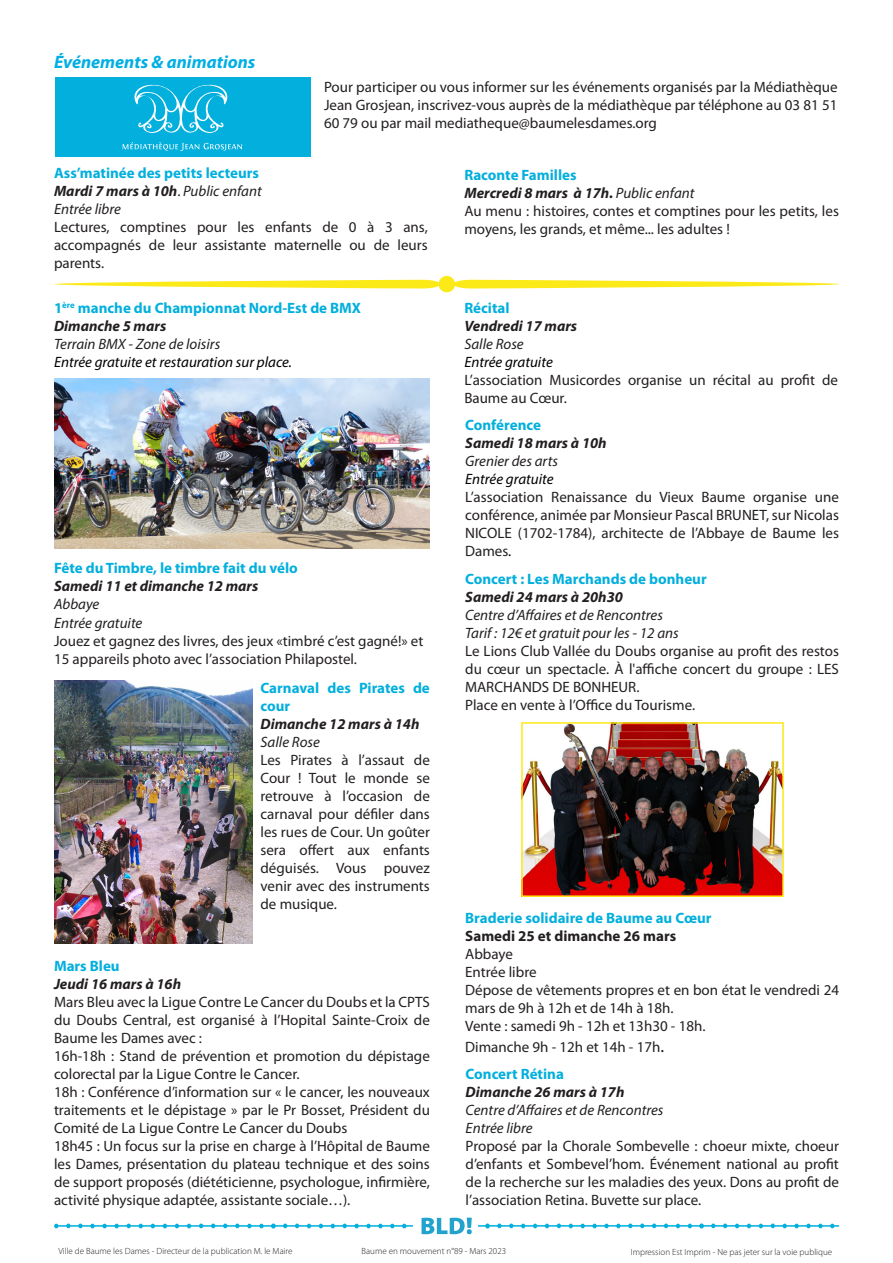
<style>
.page{position:relative;width:893px;height:1263px;background:#fff}
.page>*{position:absolute;margin:0;border:0;box-sizing:border-box;transform-origin:0 0}
.t1{font:italic 700 18px "Myriad Pro";color:#00afe3}
.t2{font:15px/18px "Myriad Pro";color:#231f20;text-align:justify}
.t3{font:700 15px/18px "Myriad Pro";color:#02afdd}
.t4{font:italic 700 15px "Myriad Pro";color:#231f20}
.t5{font:italic 15px "Myriad Pro";color:#231f20}
.t6{font:italic 15px "Myriad Pro";color:#000001}
.t7{font:700 15px "Myriad Pro";color:#231f20}
.t8{font:300 9px "Myriad Pro";color:#231f20}
.s1{font-weight:400;font-style:normal}
.s2{font-weight:400}
.s3{color:#000001}
.s4{font-size:18px}
</style>
<div class="page">
<div style="left:55px;top:78px;width:255px;height:79px;background:#02afdd"></div>
<svg style="left:123px;top:142px;width:119px;height:9px"></svg>
<svg style="left:134px;top:84px;width:94px;height:49px"></svg>
<hr style="left:273px;top:1225px;width:215px;height:2px;background:#02afdd">
<svg style="left:343px;top:1223px;width:4px;height:5px"></svg>
<svg style="left:354px;top:1224px;width:5px;height:4px"></svg>
<svg style="left:366px;top:1224px;width:5px;height:4px"></svg>
<svg style="left:378px;top:1224px;width:5px;height:4px"></svg>
<svg style="left:422px;top:1217px;width:50px;height:1px"></svg>
<svg style="left:414px;top:1218px;width:64px;height:16px"></svg>
<hr style="left:56px;top:1225px;width:218px;height:2px;background:#02afdd">
<svg style="left:54px;top:1224px;width:4px;height:4px"></svg>
<svg style="left:66px;top:1223px;width:5px;height:5px"></svg>
<svg style="left:78px;top:1223px;width:5px;height:5px"></svg>
<svg style="left:90px;top:1224px;width:5px;height:4px"></svg>
<svg style="left:102px;top:1224px;width:5px;height:4px"></svg>
<svg style="left:114px;top:1224px;width:5px;height:4px"></svg>
<svg style="left:127px;top:1223px;width:4px;height:5px"></svg>
<svg style="left:223px;top:1223px;width:4px;height:5px"></svg>
<svg style="left:235px;top:1223px;width:4px;height:5px"></svg>
<svg style="left:247px;top:1224px;width:5px;height:4px"></svg>
<svg style="left:259px;top:1224px;width:5px;height:4px"></svg>
<hr style="left:487px;top:1225px;width:215px;height:1px;background:#02afdd">
<svg style="left:485px;top:1223px;width:5px;height:5px"></svg>
<svg style="left:497px;top:1223px;width:4px;height:5px"></svg>
<svg style="left:509px;top:1223px;width:4px;height:5px"></svg>
<svg style="left:521px;top:1223px;width:4px;height:5px"></svg>
<svg style="left:533px;top:1223px;width:4px;height:5px"></svg>
<svg style="left:545px;top:1223px;width:4px;height:5px"></svg>
<svg style="left:557px;top:1223px;width:4px;height:5px"></svg>
<svg style="left:569px;top:1223px;width:4px;height:5px"></svg>
<svg style="left:581px;top:1223px;width:4px;height:5px"></svg>
<svg style="left:592px;top:1223px;width:5px;height:5px"></svg>
<svg style="left:604px;top:1223px;width:5px;height:5px"></svg>
<svg style="left:616px;top:1223px;width:5px;height:5px"></svg>
<svg style="left:628px;top:1223px;width:4px;height:5px"></svg>
<svg style="left:640px;top:1223px;width:4px;height:5px"></svg>
<svg style="left:652px;top:1223px;width:4px;height:5px"></svg>
<svg style="left:664px;top:1223px;width:4px;height:5px"></svg>
<svg style="left:676px;top:1223px;width:4px;height:5px"></svg>
<svg style="left:688px;top:1223px;width:4px;height:5px"></svg>
<hr style="left:701px;top:1225px;width:138px;height:2px;background:#02afdd">
<svg style="left:699px;top:1223px;width:5px;height:5px"></svg>
<svg style="left:711px;top:1223px;width:4px;height:5px"></svg>
<svg style="left:723px;top:1223px;width:4px;height:5px"></svg>
<svg style="left:771px;top:1223px;width:4px;height:5px"></svg>
<svg style="left:783px;top:1223px;width:4px;height:5px"></svg>
<svg style="left:794px;top:1223px;width:5px;height:5px"></svg>
<svg style="left:806px;top:1223px;width:5px;height:5px"></svg>
<svg style="left:818px;top:1223px;width:4px;height:5px"></svg>
<svg style="left:830px;top:1223px;width:4px;height:5px"></svg>
<svg style="left:54px;top:276px;width:785px;height:16px"></svg>
<img style="left:54px;top:681px;width:198px;height:262px">
<img style="left:54px;top:378px;width:375px;height:170px">
<img style="left:524px;top:725px;width:257px;height:169px">
<div style="left:521px;top:722px;width:263px;height:175px;border:2px solid #fce918"></div>
<p class="t1" style="left:54px;top:50px;width:203px">Événements &amp; animations</p>
<p class="t2" style="left:324px;top:78px;width:515px">Pour participer ou vous informer sur les événements organisés par la Médiathèque Jean Grosjean, inscrivez-vous auprès de la médiathèque par téléphone au 03 81 51<br>60 79 ou par mail mediatheque@baumelesdames.org</p>
<p class="t3" style="left:54px;top:164px;width:207px">Ass’matinée des petits lecteurs</p>
<p class="t4" style="left:54px;top:181px;width:209px">Mardi 7 mars à 10h<span class="s1">.</span> <span class="s2">Public enfant</span></p>
<p class="t5" style="left:54px;top:199px;width:68px">Entrée libre</p>
<p class="t2" style="left:54px;top:217px;width:375px">Lectures, comptines pour les enfants de 0 à 3 ans, accompagnés de leur assistante maternelle ou de leurs parents.</p>
<p class="t3" style="left:54px;top:299px;width:309px">1<sup>ère</sup> manche du Championnat Nord-Est de BMX</p>
<p class="t4" style="left:54px;top:316px;width:114px">Dimanche 5 mars</p>
<p class="t5" style="left:54px;top:335px;width:168px">Terrain BMX - Zone de loisirs</p>
<p class="t6" style="left:54px;top:353px;width:240px">Entrée gratuite et restauration sur place.</p>
<p class="t3" style="left:54px;top:560px;width:245px">Fête du Timbre, le timbre fait du vélo</p>
<p class="t4" style="left:54px;top:577px;width:206px">Samedi 11 et dimanche 12 mars</p>
<p class="t5" style="left:54px;top:595px;width:47px">Abbaye</p>
<p class="t5" style="left:54px;top:613px;width:90px">Entrée gratuite</p>
<p class="t2" style="left:54px;top:631px;width:371px">Jouez et gagnez des livres, des jeux «timbré c’est gagné!» et<br>15 appareils photo avec l’association Philapostel.</p>
<p class="t3" style="left:261px;top:679px;width:171px">Carnaval des Pirates de cour</p>
<p class="t4" style="left:261px;top:714px;width:160px">Dimanche 12 mars à 14h</p>
<p class="t5" style="left:261px;top:732px;width:61px">Salle Rose</p>
<p class="t2" style="left:261px;top:750px;width:171px">Les Pirates à l’assaut de Cour ! Tout le monde se retrouve à l’occasion de carnaval pour défiler dans les rues de Cour. Un goûter sera offert aux enfants déguisés. Vous pouvez venir avec des instruments de musique.</p>
<p class="t3" style="left:54px;top:957px;width:67px">Mars Bleu</p>
<p class="t4" style="left:54px;top:974px;width:129px">Jeudi 16 mars à 16h</p>
<p class="t2" style="left:54px;top:992px;width:377px">Mars Bleu avec la Ligue Contre Le Cancer du Doubs et la CPTS du Doubs Central, est organisé à l’Hopital Sainte-Croix de Baume les Dames avec :</p>
<p class="t2" style="left:54px;top:1046px;width:377px">16h-18h : Stand de prévention et promotion du dépistage colorectal par la Ligue Contre le Cancer.</p>
<p class="t2" style="left:54px;top:1082px;width:377px">18h : Conférence d’information sur « le cancer, les nouveaux traitements et le dépistage » par le Pr Bosset, Président du Comité de La Ligue Contre Le Cancer du Doubs</p>
<p class="t2" style="left:54px;top:1136px;width:377px">18h45 : Un focus sur la prise en charge à l’Hôpital de Baume les Dames, présentation du plateau technique et des soins de support proposés (diététicienne, psychologue, infirmière, activité physique adaptée, assistante sociale…).</p>
<p class="t3" style="left:464px;top:166px;width:114px">Raconte Familles</p>
<p class="t4" style="left:464px;top:183px;width:232px">Mercredi 8 mars à 17h. <span class="s2">Public enfant</span></p>
<p class="t2" style="left:464px;top:201px;width:376px">Au menu : histoires, contes et comptines pour les petits, les moyens, les grands, et même... les adultes !</p>
<p class="t3" style="left:464px;top:299px;width:47px">Récital</p>
<p class="t4" style="left:464px;top:316px;width:114px">Vendredi 17 mars</p>
<p class="t5" style="left:464px;top:335px;width:61px">Salle Rose</p>
<p class="t6" style="left:464px;top:353px;width:90px">Entrée gratuite</p>
<p class="t2" style="left:464px;top:371px;width:375px">L’association Musicordes organise un récital au profit de<br>Baume au Cœur.</p>
<p class="t3" style="left:465px;top:416px;width:77px">Conférence</p>
<p class="t4" style="left:465px;top:433px;width:143px">Samedi 18 mars à 10h</p>
<p class="t5" style="left:465px;top:451px;width:94px">Grenier des arts</p>
<p class="t6" style="left:465px;top:469px;width:90px">Entrée gratuite</p>
<p class="t2" style="left:465px;top:487px;width:375px">L’association Renaissance du Vieux Baume organise une conférence, animée par Monsieur Pascal BRUNET, sur Nicolas NICOLE (1702-1784), architecte de l’Abbaye de Baume les Dames<span class="s3">.</span></p>
<p class="t3" style="left:465px;top:570px;width:243px">Concert : Les Marchands de bonheur</p>
<p class="t4" style="left:465px;top:587px;width:159px">Samedi 24 mars à 20h30</p>
<p class="t5" style="left:465px;top:606px;width:199px">Centre d’Affaires et de Rencontres</p>
<p class="t5" style="left:465px;top:624px;width:215px">Tarif : 12€ et gratuit pour les - 12 ans</p>
<p class="t2" style="left:465px;top:642px;width:375px">Le Lions Club Vallée du Doubs organise au profit des restos du cœur un spectacle. À l'affiche concert du groupe : LES MARCHANDS DE BONHEUR.</p>
<p class="t2" style="left:465px;top:696px;width:231px">Place en vente à l’Office du Tourisme.</p>
<p class="t3" style="left:465px;top:909px;width:248px">Braderie solidaire de Baume au Cœur</p>
<p class="t7" style="left:465px;top:927px;width:213px">Samedi 25 et dimanche 26 mars</p>
<p class="t2" style="left:465px;top:944px;width:49px">Abbaye</p>
<p class="t2" style="left:465px;top:962px;width:73px">Entrée libre</p>
<p class="t2" style="left:465px;top:980px;width:375px">Dépose de vêtements propres et en bon état le vendredi 24 mars de 9h à 12h et de 14h à 18h.</p>
<p class="t2" style="left:465px;top:1016px;width:242px">Vente : samedi 9h - 12h et 13h30 - 18h.</p>
<p class="t2" style="left:465px;top:1038px;width:200px">Dimanche 9h - 12h et 14h - 17h<span class="s4">.</span></p>
<p class="t3" style="left:466px;top:1065px;width:100px">Concert Rétina</p>
<p class="t4" style="left:466px;top:1082px;width:160px">Dimanche 26 mars à 17h</p>
<p class="t5" style="left:466px;top:1100px;width:199px">Centre d’Affaires et de Rencontres</p>
<p class="t5" style="left:466px;top:1118px;width:68px">Entrée libre</p>
<p class="t2" style="left:466px;top:1136px;width:375px">Proposé par la Chorale Sombevelle : choeur mixte, choeur d’enfants et Sombevel’hom. Événement national au profit de la recherche sur les maladies des yeux. Dons au profit de l’association Retina. Buvette sur place.</p>
<p class="t8" style="left:58px;top:1246px;width:236px">Ville de Baume les Dames - Directeur de la publication M. le Maire</p>
<p class="t8" style="left:362px;top:1246px;width:146px">Baume en mouvement n°89 - Mars 2023</p>
<p class="t8" style="left:631px;top:1246px;width:203px">Impression Est Imprim - Ne pas jeter sur la voie publique</p>
</div>
